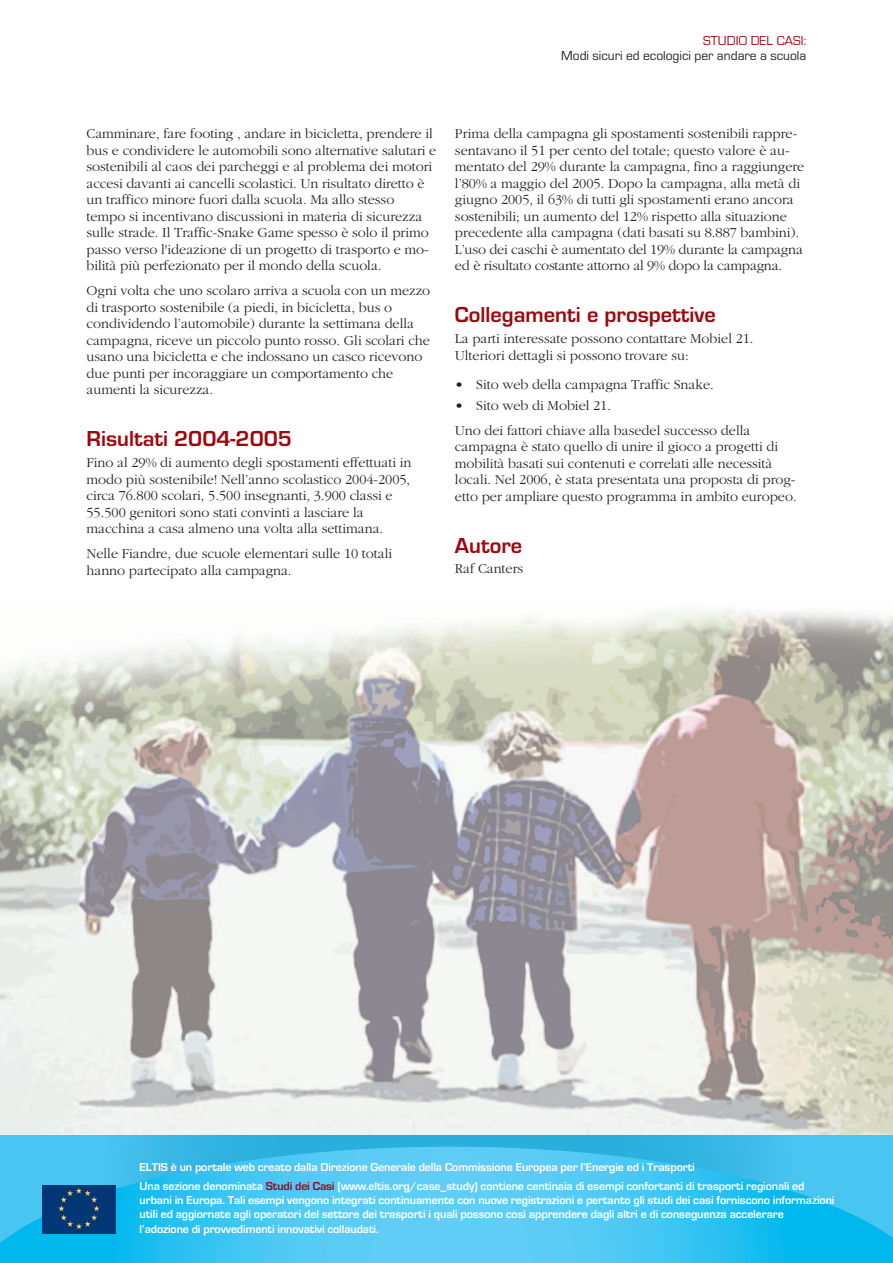
<style>
.page{position:relative;width:893px;height:1263px;background:#fff}
.page>*{position:absolute;margin:0;border:0;box-sizing:border-box;transform-origin:0 0}
.t1{font:700 22.5px "Eurostile";color:#9d070d}
.t2{font:14.25px/16.5px "Garamond CEE";color:#231f20}
.t3{font:13.5px "Eurostile";color:#231f20}
.t4{font:13.5px "Eurostile";letter-spacing:.01em;color:#9d070d}
.t5{font:700 12px/14.4px "Eurostile";letter-spacing:-.01em;color:#fff}
.s1{color:#9d070d}
</style>
<div class="page">
<img style="left:0;top:609px;width:893px;height:526px">
<svg style="left:0;top:1135px;width:893px;height:12px;background:#36b7e4"></svg>
<svg style="left:0;top:1147px;width:893px;height:116px;background:#3fc3f1"></svg>
<img style="left:43px;top:1186px;width:73px;height:47px">
<p class="t4" style="left:703px;top:36px;width:105px">STUDIO DEL CASI:</p>
<p class="t3" style="left:561px;top:51px;width:247px">Modi sicuri ed ecologici per andare a scuola</p>
<p class="t2" style="left:87px;top:127px;width:351px">Camminare, fare footing , andare in bicicletta, prendere il bus e condividere le automobili sono alternative salutari e sostenibili al caos dei parcheggi e al problema dei motori accesi davanti ai cancelli scolastici. Un risultato diretto è un traffico minore fuori dalla scuola. Ma allo stesso tempo si incentivano discussioni in materia di sicurezza sulle strade. Il Traffic-Snake Game spesso è solo il primo passo verso l'ideazione di un progetto di trasporto e mo&shy;bilità più perfezionato per il mondo della scuola.</p>
<p class="t2" style="left:87px;top:284px;width:345px">Ogni volta che uno scolaro arriva a scuola con un mezzo di trasporto sostenibile (a piedi, in bicicletta, bus o condividendo l’automobile) durante la settimana della campagna, riceve un piccolo punto rosso. Gli scolari che usano una bicicletta e che indossano un casco ricevono due punti per incoraggiare un comportamento che aumenti la sicurezza.</p>
<h1 class="t1" style="left:87px;top:431px;width:207px">Risultati 2004-2005</h1>
<p class="t2" style="left:87px;top:455px;width:326px">Fino al 29% di aumento degli spostamenti effettuati in modo più sostenibile! Nell’anno scolastico 2004-2005, circa 76.800 scolari, 5.500 insegnanti, 3.900 classi e 55.500 genitori sono stati convinti a lasciare la macchina a casa almeno una volta alla settimana.</p>
<p class="t2" style="left:87px;top:546px;width:307px">Nelle Fiandre, due scuole elementari sulle 10 totali hanno partecipato alla campagna.</p>
<p class="t2" style="left:455px;top:127px;width:351px">Prima della campagna gli spostamenti sostenibili rappre&shy;sentavano il 51 per cento del totale; questo valore è au&shy;mentato del 29% durante la campagna, fino a raggiungere l’80% a maggio del 2005. Dopo la campagna, alla metà di giugno 2005, il 63% di tutti gli spostamenti erano ancora sostenibili; un aumento del 12% rispetto alla situazione precedente alla campagna (dati basati su 8.887 bambini).<br>L’uso dei caschi è aumentato del 19% durante la campagna ed è risultato costante attorno al 9% dopo la campagna.</p>
<h1 class="t1" style="left:455px;top:307px;width:262px">Collegamenti e prospettive</h1>
<p class="t2" style="left:455px;top:331px;width:300px">La parti interessate possono contattare Mobiel 21.<br>Ulteriori dettagli si possono trovare su:</p>
<p class="t2" style="left:455px;top:377px;width:260px">• Sito web della campagna Traffic Snake.</p>
<p class="t2" style="left:455px;top:394px;width:297px;line-height:25px">• Sito web di Mobiel 21.<br>Uno dei fattori chiave alla basedel successo della</p>
<p class="t2" style="left:455px;top:439px;width:343px">campagna è stato quello di unire il gioco a progetti di mobilità basati sui contenuti e correlati alle necessità locali. Nel 2006, è stata presentata una proposta di prog&shy;etto per ampliare questo programma in ambito europeo.</p>
<h1 class="t1" style="left:455px;top:538px;width:69px">Autore</h1>
<p class="t2" style="left:455px;top:562px;width:70px">Raf Canters</p>
<p class="t5" style="left:140px;top:1159px;width:666px;line-height:18.6px">ELTIS è un portale web creato dalla Direzione Generale della Commissione Europea per l’Energie ed i Trasporti<br>Una sezione denominata <span class="s1">Studi dei Casi</span> (www.eltis.org/case_study) contiene centinaia di esempi confortanti di trasporti regionali ed</p>
<p class="t5" style="left:140px;top:1194px;width:696px">urbani in Europa. Tali esempi vengono integrati continuamente con nuove registrazioni e pertanto gli studi dei casi forniscono informazioni utili ed aggiornate agli operatori del settore dei trasporti i quali possono così apprendere dagli altri e di conseguenza accelerare l’adozione di provvedimenti innovativi collaudati.</p>
</div>
